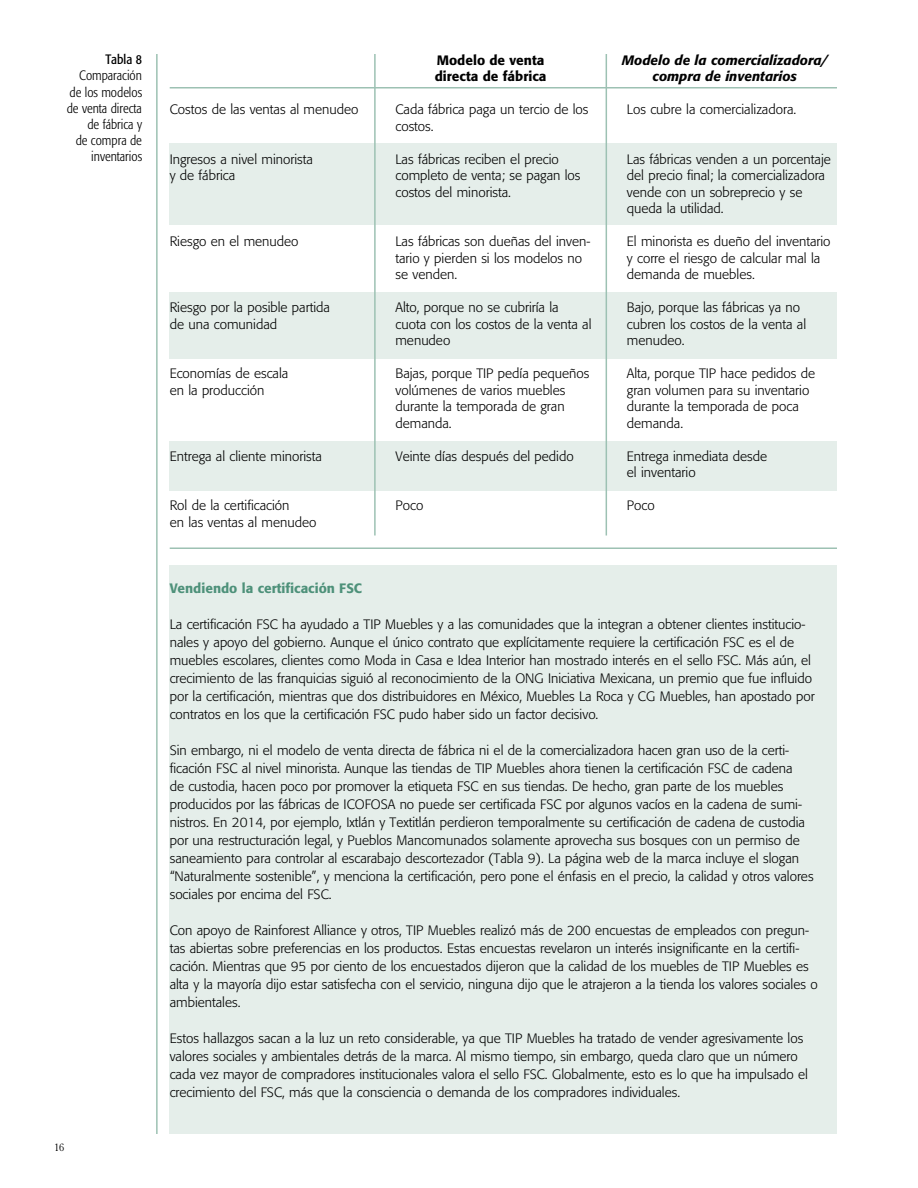
<style>
.page{position:relative;width:918px;height:1188px;background:#fff}
.page>*{position:absolute;margin:0;border:0;box-sizing:border-box;transform-origin:0 0}
.t1{font:300 13.5px/16.5px "Formata";color:#000}
.t2{font:300 condensed 13.5px/16.2px "Formata";color:#000;text-align:right}
.t3{font:italic 500 13.5px/16.5px "Formata";color:#000;text-align:center}
.t4{font:500 13.5px/16.5px "Formata";color:#000}
.t5{font:500 13.5px "Formata";color:#4e917a}
.t6{font:condensed 13.5px "Formata";color:#000}
.t7{font:300 10.5px "Cheltenham";color:#000}
</style>
<div class="page">
<hr style="left:156px;top:54px;width:2px;height:1080px;background:#9dc1b3">
<div style="left:170px;top:143px;width:667px;height:82px;background:#e5eeea"></div>
<div style="left:170px;top:292px;width:667px;height:67px;background:#e5eeea"></div>
<div style="left:170px;top:441px;width:667px;height:49px;background:#e5eeea"></div>
<hr style="left:170px;top:87px;width:667px;height:1px;background:#9dc1b3">
<hr style="left:374px;top:54px;width:2px;height:482px;background:#9dc1b3">
<hr style="left:606px;top:54px;width:1px;height:482px;background:#9dc1b3">
<hr style="left:170px;top:548px;width:667px;height:1px;background:#9dc1b3">
<div style="left:170px;top:566px;width:667px;height:568px;background:#e5eeea"></div>
<p class="t6" style="left:105px;top:51px;width:38px">Tabla 8</p>
<p class="t2" style="left:67px;top:68px;width:77px">Comparación de los modelos de venta directa de fábrica y<br>de compra de inventarios</p>
<p class="t7" style="left:54px;top:1141px;width:12px">16</p>
<p class="t1" style="left:170px;top:101px;width:190px">Costos de las ventas al menudeo</p>
<p class="t1" style="left:170px;top:151px;width:145px">Ingresos a nivel minorista y de fábrica</p>
<p class="t1" style="left:170px;top:233px;width:130px">Riesgo en el menudeo</p>
<p class="t1" style="left:170px;top:299px;width:162px">Riesgo por la posible partida de una comunidad</p>
<p class="t1" style="left:170px;top:365px;width:120px">Economías de escala en la producción</p>
<p class="t1" style="left:170px;top:448px;width:154px">Entrega al cliente minorista</p>
<p class="t1" style="left:170px;top:497px;width:148px">Rol de la certificación<br>en las ventas al menudeo</p>
<p class="t4" style="left:435px;top:52px;width:113px">Modelo de venta directa de fábrica</p>
<p class="t1" style="left:395px;top:101px;width:195px">Cada fábrica paga un tercio de los costos.</p>
<p class="t1" style="left:395px;top:151px;width:187px">Las fábricas reciben el precio completo de venta; se pagan los costos del minorista.</p>
<p class="t1" style="left:395px;top:233px;width:196px">Las fábricas son dueñas del inven&shy;tario y pierden si los modelos no se venden.</p>
<p class="t1" style="left:395px;top:299px;width:198px">Alto, porque no se cubriría la cuota con los costos de la venta al menudeo</p>
<p class="t1" style="left:395px;top:365px;width:196px">Bajas, porque TIP pedía pequeños volúmenes de varios muebles durante la temporada de gran demanda.</p>
<p class="t1" style="left:395px;top:448px;width:180px">Veinte días después del pedido</p>
<p class="t1" style="left:395px;top:497px;width:29px">Poco</p>
<p class="t3" style="left:622px;top:52px;width:207px">Modelo de la comercializadora/ compra de inventarios</p>
<p class="t1" style="left:627px;top:101px;width:171px">Los cubre la comercializadora.</p>
<p class="t1" style="left:627px;top:151px;width:205px">Las fábricas venden a un porcentaje del precio final; la comercializadora vende con un sobreprecio y se queda la utilidad.</p>
<p class="t1" style="left:627px;top:233px;width:205px">El minorista es dueño del inventario y corre el riesgo de calcular mal la demanda de muebles.</p>
<p class="t1" style="left:627px;top:299px;width:181px">Bajo, porque las fábricas ya no cubren los costos de la venta al menudeo.</p>
<p class="t1" style="left:627px;top:365px;width:190px">Alta, porque TIP hace pedidos de gran volumen para su inventario durante la temporada de poca demanda.</p>
<p class="t1" style="left:627px;top:448px;width:142px">Entrega inmediata desde el inventario</p>
<p class="t1" style="left:627px;top:497px;width:29px">Poco</p>
<p class="t5" style="left:170px;top:580px;width:194px">Vendiendo la certificación FSC</p>
<p class="t1" style="left:170px;top:615px;width:647px;line-height:18px">La certificación FSC ha ayudado a TIP Muebles y a las comunidades que la integran a obtener clientes institucio&shy;nales y apoyo del gobierno. Aunque el único contrato que explícitamente requiere la certificación FSC es el de muebles escolares, clientes como Moda in Casa e Idea Interior han mostrado interés en el sello FSC. Más aún, el crecimiento de las franquicias siguió al reconocimiento de la ONG Iniciativa Mexicana, un premio que fue influido por la certificación, mientras que dos distribuidores en México, Muebles La Roca y CG Muebles, han apostado por contratos en los que la certificación FSC pudo haber sido un factor decisivo.</p>
<p class="t1" style="left:170px;top:741px;width:645px;line-height:18px">Sin embargo, ni el modelo de venta directa de fábrica ni el de la comercializadora hacen gran uso de la certi&shy;ficación FSC al nivel minorista. Aunque las tiendas de TIP Muebles ahora tienen la certificación FSC de cadena<br>de custodia, hacen poco por promover la etiqueta FSC en sus tiendas. De hecho, gran parte de los muebles producidos por las fábricas de ICOFOSA no puede ser certificada FSC por algunos vacíos en la cadena de sumi&shy;nistros. En 2014, por ejemplo, Ixtlán y Textitlán perdieron temporalmente su certificación de cadena de custodia por una restructuración legal, y Pueblos Mancomunados solamente aprovecha sus bosques con un permiso de saneamiento para controlar al escarabajo descortezador (Tabla 9). La página web de la marca incluye el slogan “Naturalmente sostenible”, y menciona la certificación, pero pone el énfasis en el precio, la calidad y otros valores sociales por encima del FSC.</p>
<p class="t1" style="left:170px;top:921px;width:649px;line-height:18px">Con apoyo de Rainforest Alliance y otros, TIP Muebles realizó más de 200 encuestas de empleados con pregun&shy;tas abiertas sobre preferencias en los productos. Estas encuestas revelaron un interés insignificante en la certifi&shy;cación. Mientras que 95 por ciento de los encuestados dijeron que la calidad de los muebles de TIP Muebles es alta y la mayoría dijo estar satisfecha con el servicio, ninguna dijo que le atrajeron a la tienda los valores sociales o ambientales.</p>
<p class="t1" style="left:170px;top:1029px;width:640px;line-height:18px">Estos hallazgos sacan a la luz un reto considerable, ya que TIP Muebles ha tratado de vender agresivamente los valores sociales y ambientales detrás de la marca. Al mismo tiempo, sin embargo, queda claro que un número cada vez mayor de compradores institucionales valora el sello FSC. Globalmente, esto es lo que ha impulsado el crecimiento del FSC, más que la consciencia o demanda de los compradores individuales.</p>
</div>
